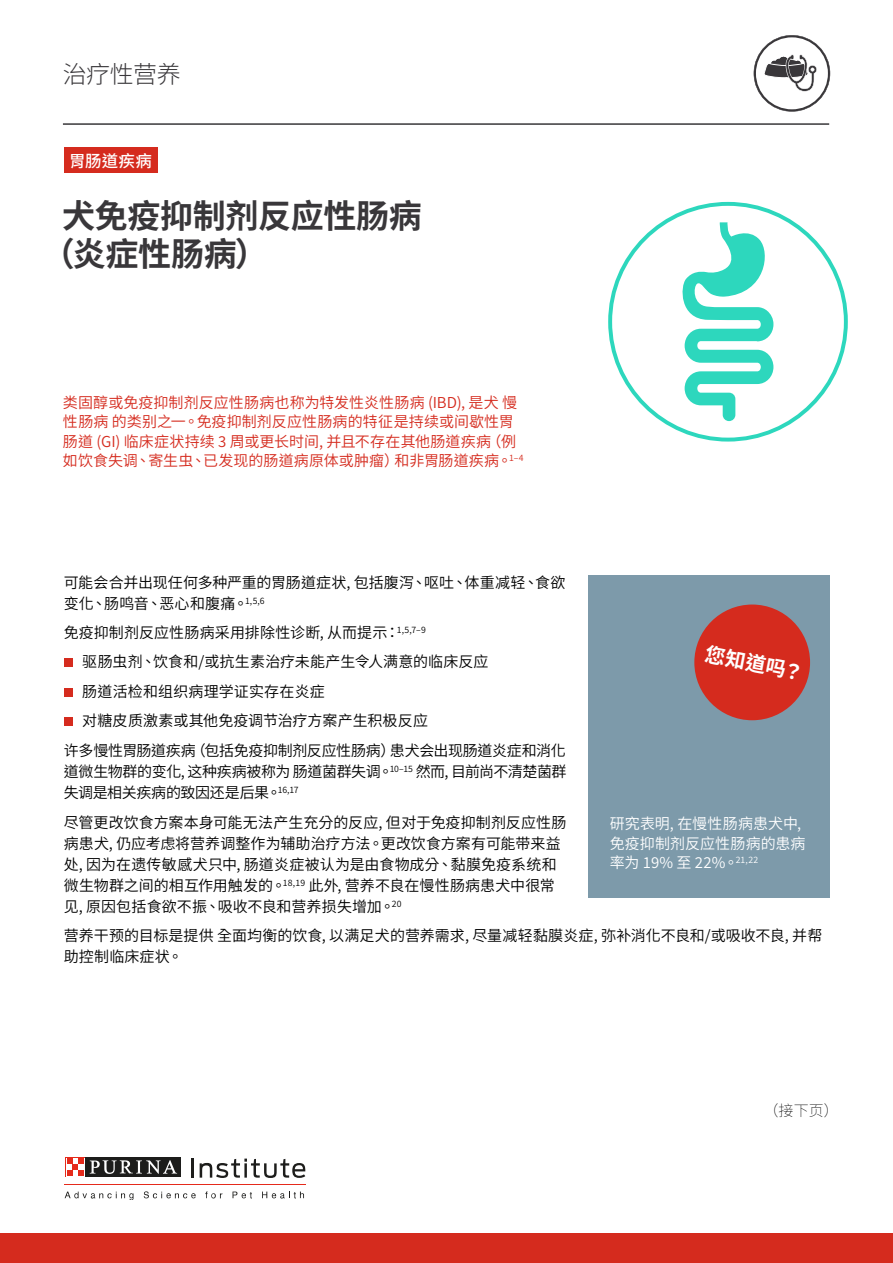
<style>
.page{position:relative;width:893px;height:1263px;background:#fff}
.page>*{position:absolute;margin:0;border:0;box-sizing:border-box;transform-origin:0 0}
.t1{font:700 33px/37.5px "Source Han Sans TC";letter-spacing:-.01em;color:#39373a}
.t2{font:300 24px "Source Han Sans TC";letter-spacing:-.02em;color:#39373a}
.t3{font:700 20.4px "Source Han Sans TC";color:#fff}
.t4{font:500 16.5px "Source Han Sans TC";letter-spacing:.01em;color:#fff}
.t5{font:15px/21px "Source Han Sans TC";color:#000}
.t6{font:15px/19.5px "Source Han Sans TC";letter-spacing:.01em;color:#d52b1e}
.t7{font:15px/21px "Source Han Sans TC";letter-spacing:-.025em;color:#000}
.t8{font:15px/19.5px "Source Han Sans TC";letter-spacing:.005em;color:#fff}
.t9{font:15px "Source Han Sans TC";letter-spacing:-.02em;color:#000}
.t10{font:200 15px "Source Han Sans TC";color:#000}
</style>
<div class="page">
<div style="left:64px;top:658px;width:8px;height:9px;background:#d52b1e"></div>
<div style="left:64px;top:688px;width:8px;height:8px;background:#d52b1e"></div>
<div style="left:64px;top:717px;width:8px;height:9px;background:#d52b1e"></div>
<div style="left:0;top:1233px;width:893px;height:30px;background:#d52b1e"></div>
<hr style="left:65px;top:1184px;width:241px;height:1px;background:#e52a1b">
<svg style="left:192px;top:1158px;width:2px;height:19px"></svg>
<svg style="left:200px;top:1158px;width:105px;height:20px"></svg>
<svg style="left:65px;top:1191px;width:68px;height:9px"></svg>
<svg style="left:144px;top:1191px;width:52px;height:7px"></svg>
<svg style="left:205px;top:1191px;width:17px;height:7px"></svg>
<svg style="left:233px;top:1191px;width:19px;height:7px"></svg>
<svg style="left:262px;top:1191px;width:42px;height:7px"></svg>
<div style="left:65px;top:1157px;width:21px;height:20px;background:#1d1d1b"></div>
<svg style="left:65px;top:1157px;width:20px;height:20px"></svg>
<div style="left:86px;top:1157px;width:95px;height:20px;background:#1d1d1b"></div>
<svg style="left:90px;top:1160px;width:87px;height:14px"></svg>
<svg style="left:66px;top:1158px;width:18px;height:18px"></svg>
<svg style="left:67px;top:1158px;width:17px;height:17px"></svg>
<div style="left:64px;top:147px;width:93px;height:26px;background:#d52b1e"></div>
<hr style="left:63px;top:123px;width:766px;height:2px;background:#39373a">
<svg style="left:754px;top:35px;width:76px;height:77px"></svg>
<svg style="left:608px;top:202px;width:240px;height:240px"></svg>
<svg style="left:679px;top:222px;width:94px;height:199px"></svg>
<div style="left:589px;top:576px;width:241px;height:322px;background:#7d9aaa"></div>
<div style="left:694px;top:604px;width:116px;height:116px;background:#d52b1e;border-radius:50%"></div>
<h2 class="t2" style="left:63px;top:61px;width:120px">治疗性营养</h2>
<p class="t4" style="left:69px;top:151px;width:84px">胃肠道疾病</p>
<h1 class="t1" style="left:42px;top:198px;width:382px;text-indent:20px">犬免疫抑制剂反应性肠病（炎症性肠病）</h1>
<p class="t6" style="left:63px;top:393px;width:462px">类固醇或免疫抑制剂反应性肠病也称为特发性炎性肠病 (IBD), 是犬 慢性肠病 的类别之一。免疫抑制剂反应性肠病的特征是持续或间歇性胃肠道 (GI) 临床症状持续 3 周或更长时间, 并且不存在其他肠道疾病（例如饮食失调、寄生虫、已发现的肠道病原体或肿瘤）和非胃肠道疾病。<sup>1–4</sup></p>
<p class="t5" style="left:64px;top:572px;width:503px">可能会合并出现任何多种严重的胃肠道症状, 包括腹泻、呕吐、体重减轻、食欲变化、肠鸣音、恶心和腹痛。<sup>1,5,6</sup></p>
<p class="t5" style="left:64px;top:623px;width:364px">免疫抑制剂反应性肠病采用排除性诊断, 从而提示：<sup>1,5,7–9</sup></p>
<p class="t5" style="left:82px;top:651px;width:408px">驱肠虫剂、饮食和/或抗生素治疗未能产生令人满意的临床反应</p>
<p class="t5" style="left:82px;top:681px;width:244px">肠道活检和组织病理学证实存在炎症</p>
<p class="t5" style="left:82px;top:710px;width:347px">对糖皮质激素或其他免疫调节治疗方案产生积极反应</p>
<p class="t9" style="left:64px;top:742px;width:503px">许多慢性胃肠道疾病（包括免疫抑制剂反应性肠病）患犬会出现肠道炎症和消化</p>
<p class="t7" style="left:64px;top:762px;width:504px">道微生物群的变化, 这种疾病被称为 肠道菌群失调。<sup>10–15</sup> 然而, 目前尚不清楚菌群失调是相关疾病的致因还是后果。<sup>16,17</sup></p>
<p class="t5" style="left:64px;top:812px;width:504px">尽管更改饮食方案本身可能无法产生充分的反应, 但对于免疫抑制剂反应性肠病患犬, 仍应考虑将营养调整作为辅助治疗方法。更改饮食方案有可能带来益处, 因为在遗传敏感犬只中, 肠道炎症被认为是由食物成分、黏膜免疫系统和微生物群之间的相互作用触发的。<sup>18,19</sup> 此外, 营养不良在慢性肠病患犬中很常见, 原因包括食欲不振、吸收不良和营养损失增加。<sup>20</sup></p>
<p class="t5" style="left:64px;top:926px;width:760px">营养干预的目标是提供 全面均衡的饮食, 以满足犬的营养需求, 尽量减轻黏膜炎症, 弥补消化不良和/或吸收不良, 并帮助控制临床症状。</p>
<h3 class="t3" style="left:707px;top:643px;width:101px;rotate:11deg">您知道吗？</h3>
<p class="t8" style="left:610px;top:814px;width:197px">研究表明, 在慢性肠病患犬中,免疫抑制剂反应性肠病的患病率为 19% 至 22%。<sup>21,22</sup></p>
<p class="t10" style="left:763px;top:1102px;width:77px">（接下页）</p>
</div>
